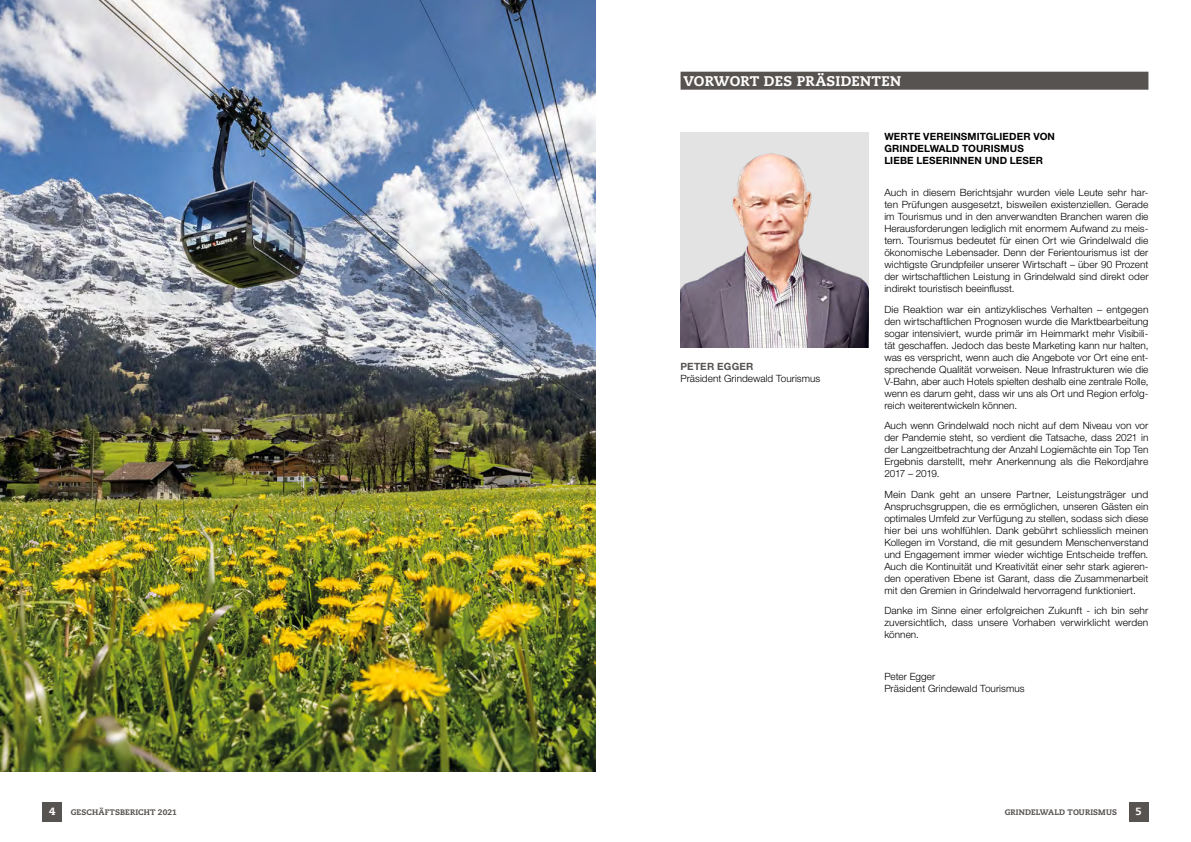
<style>
.page{position:relative;width:1191px;height:842px;background:#fff}
.page>*{position:absolute;margin:0;border:0;box-sizing:border-box;transform-origin:0 0}
.t1{font:800 14px "Caecilia LT Std";letter-spacing:.015em;color:#fff}
.t2{font:800 10.5px "Caecilia LT Std";color:#fff}
.t3{font:300 10px/12px "Helvetica Neue LT Std";letter-spacing:.005em;color:#000;text-align:justify}
.t4{font:700 10px/12px "Helvetica Neue LT Std";letter-spacing:.015em;color:#000}
.t5{font:700 10px "Helvetica Neue LT Std";letter-spacing:.02em;color:#575351}
.t6{font:800 8px "Caecilia LT Std";letter-spacing:.015em;color:#575351}
</style>
<div class="page">
<div style="left:1128px;top:802px;width:20px;height:20px;background:#575351"></div>
<div style="left:43px;top:802px;width:19px;height:20px;background:#575351"></div>
<img style="left:680px;top:133px;width:188px;height:215px">
<div style="left:680px;top:72px;width:468px;height:18px;background:#575351"></div>
<img style="left:0;top:0;width:595px;height:771px">
<h1 class="t1" style="left:683px;top:72px;width:219px">VORWORT DES PRÄSIDENTEN</h1>
<p class="t5" style="left:680px;top:361px;width:74px">PETER EGGER</p>
<p class="t3" style="left:680px;top:373px;width:141px">Präsident Grindewald Tourismus</p>
<p class="t4" style="left:884px;top:130px;width:172px">WERTE VEREINSMITGLIEDER VON<br>GRINDELWALD TOURISMUS<br>LIEBE LESERINNEN UND LESER</p>
<p class="t3" style="left:884px;top:187px;width:266px">Auch in diesem Berichtsjahr wurden viele Leute sehr har&shy;ten Prüfungen ausgesetzt, bisweilen existenziellen. Gerade im Tourismus und in den anverwandten Branchen waren die Herausforderungen lediglich mit enormem Aufwand zu meis&shy;tern. Tourismus bedeutet für einen Ort wie Grindelwald die ökonomische Lebensader. Denn der Ferientourismus ist der wichtigste Grundpfeiler unserer Wirtschaft – über 90 Prozent der wirtschaftlichen Leistung in Grindelwald sind direkt oder indirekt touristisch beeinflusst.</p>
<p class="t3" style="left:884px;top:303px;width:266px">Die Reaktion war ein antizyklisches Verhalten – entgegen den wirtschaftlichen Prognosen wurde die Marktbearbeitung sogar intensiviert, wurde primär im Heimmarkt mehr Visibili&shy;tät geschaffen. Jedoch das beste Marketing kann nur halten, was es verspricht, wenn auch die Angebote vor Ort eine ent&shy;sprechende Qualität vorweisen. Neue Infrastrukturen wie die V-Bahn, aber auch Hotels spielten deshalb eine zentrale Rolle, wenn es darum geht, dass wir uns als Ort und Region erfolg&shy;reich weiterentwickeln können.</p>
<p class="t3" style="left:884px;top:420px;width:266px">Auch wenn Grindelwald noch nicht auf dem Niveau von vor der Pandemie steht, so verdient die Tatsache, dass 2021 in der Langzeitbetrachtung der Anzahl Logiernächte ein Top Ten Ergebnis darstellt, mehr Anerkennung als die Rekordjahre 2017 – 2019.</p>
<p class="t3" style="left:884px;top:488px;width:266px">Mein Dank geht an unsere Partner, Leistungsträger und Anspruchsgruppen, die es ermöglichen, unseren Gästen ein optimales Umfeld zur Verfügung zu stellen, sodass sich diese hier bei uns wohlfühlen. Dank gebührt schliesslich meinen Kollegen im Vorstand, die mit gesundem Menschenverstand und Engagement immer wieder wichtige Entscheide treffen.<br>Auch die Kontinuität und Kreativität einer sehr stark agieren&shy;den operativen Ebene ist Garant, dass die Zusammenarbeit mit den Gremien in Grindelwald hervorragend funktioniert.</p>
<p class="t3" style="left:884px;top:605px;width:265px">Danke im Sinne einer erfolgreichen Zukunft - ich bin sehr zuversichtlich, dass unsere Vorhaben verwirklicht werden können.</p>
<p class="t3" style="left:884px;top:670px;width:142px">Peter Egger<br>Präsident Grindewald Tourismus</p>
<p class="t2" style="left:49px;top:805px;width:8px">4</p>
<p class="t6" style="left:71px;top:807px;width:108px">GESCHÄFTSBERICHT 2021</p>
<p class="t6" style="left:1004px;top:807px;width:114px">GRINDELWALD TOURISMUS</p>
<p class="t2" style="left:1135px;top:805px;width:8px">5</p>
</div>
